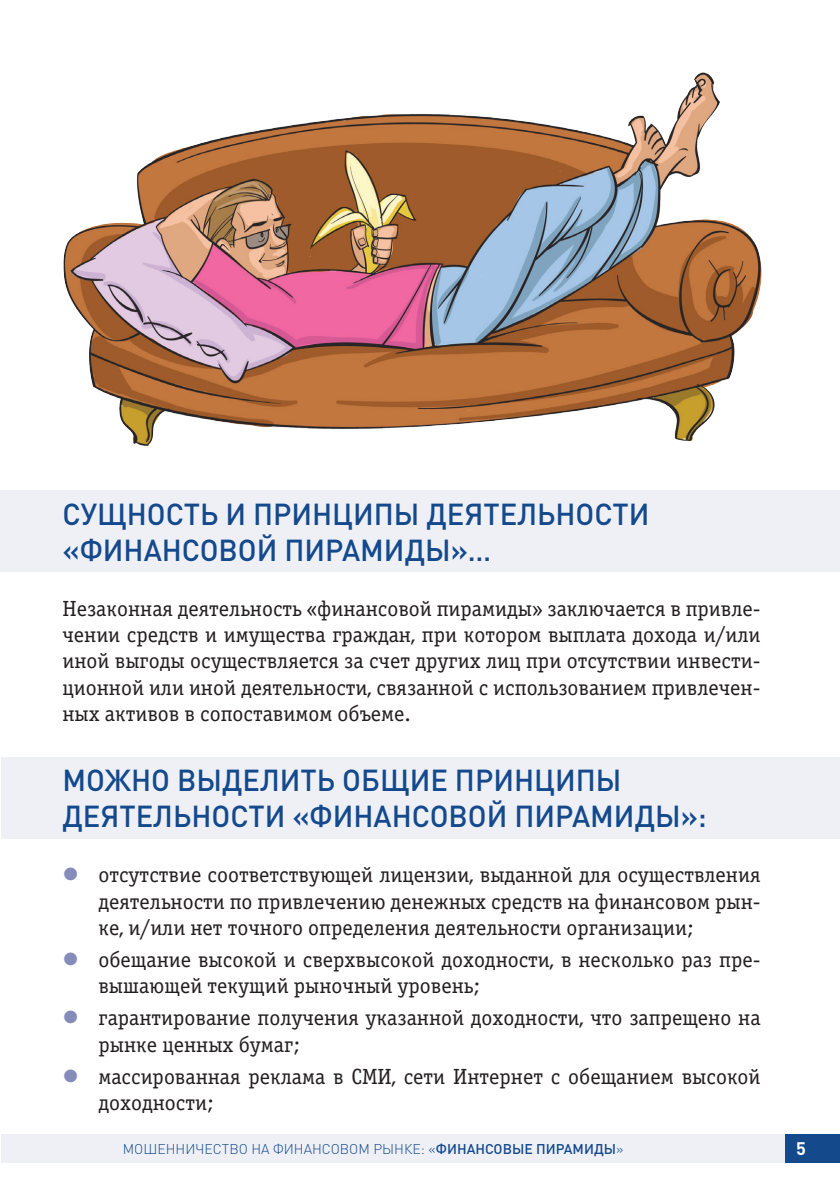
<style>
.page{position:relative;width:840px;height:1191px;background:#fff}
.page>*{position:absolute;margin:0;border:0;box-sizing:border-box;transform-origin:0 0}
.t1{font:500 30px/36px "DIN Pro";color:#14498c}
.t2{font:22px/26.4px "Officina Serif C";color:#231f20}
.t3{font:700 18px "DIN Pro";color:#fff}
.t4{font:300 14px "DIN Pro";color:#14498c}
.s1{font-weight:500}
</style>
<div class="page">
<div style="left:784px;top:1134px;width:55px;height:28px;background:#14498c"></div>
<div style="left:1px;top:1134px;width:783px;height:28px;background:#eef0f6"></div>
<div style="left:0;top:490px;width:839px;height:82px;background:#eef0f6"></div>
<div style="left:1px;top:757px;width:838px;height:82px;background:#eef0f6"></div>
<img style="left:63px;top:72px;width:699px;height:373px">
<h1 class="t1" style="left:62px;top:495px;width:588px">СУЩНОСТЬ И ПРИНЦИПЫ ДЕЯТЕЛЬНОСТИ «ФИНАНСОВОЙ ПИРАМИДЫ»…</h1>
<p class="t2" style="left:62px;top:595px;width:699px;text-align:justify">Незаконная деятельность «финансовой пирамиды» заключается в привле&shy;чении средств и имущества граждан, при котором выплата дохода и/или иной выгоды осуществляется за счет других лиц при отсутствии инвести&shy;ционной или иной деятельности, связанной с использованием привлечен&shy;ных активов в сопоставимом объеме.</p>
<h1 class="t1" style="left:62px;top:761px;width:645px">МОЖНО ВЫДЕЛИТЬ ОБЩИЕ ПРИНЦИПЫ<br>ДЕЯТЕЛЬНОСТИ «ФИНАНСОВОЙ ПИРАМИДЫ»:</h1>
<p class="t2" style="left:98px;top:862px;width:663px;text-align:justify">отсутствие соответствующей лицензии, выданной для осуществления деятельности по привлечению денежных средств на финансовом рын&shy;ке, и/или нет точного определения деятельности организации;</p>
<p class="t2" style="left:98px;top:946px;width:663px">обещание высокой и сверхвысокой доходности, в несколько раз пре&shy;вышающей текущий рыночный уровень;</p>
<p class="t2" style="left:98px;top:1005px;width:663px">гарантирование получения указанной доходности, что запрещено на рынке ценных бумаг;</p>
<p class="t2" style="left:98px;top:1063px;width:663px">массированная реклама в СМИ, сети Интернет с обещанием высокой доходности;</p>
<p class="t4" style="left:123px;top:1139px;width:502px">МОШЕННИЧЕСТВО НА ФИНАНСОВОМ РЫНКЕ: «<span class="s1">ФИНАНСОВЫЕ ПИРАМИДЫ</span>»</p>
<p class="t3" style="left:795px;top:1136px;width:11px">5</p>
</div>
